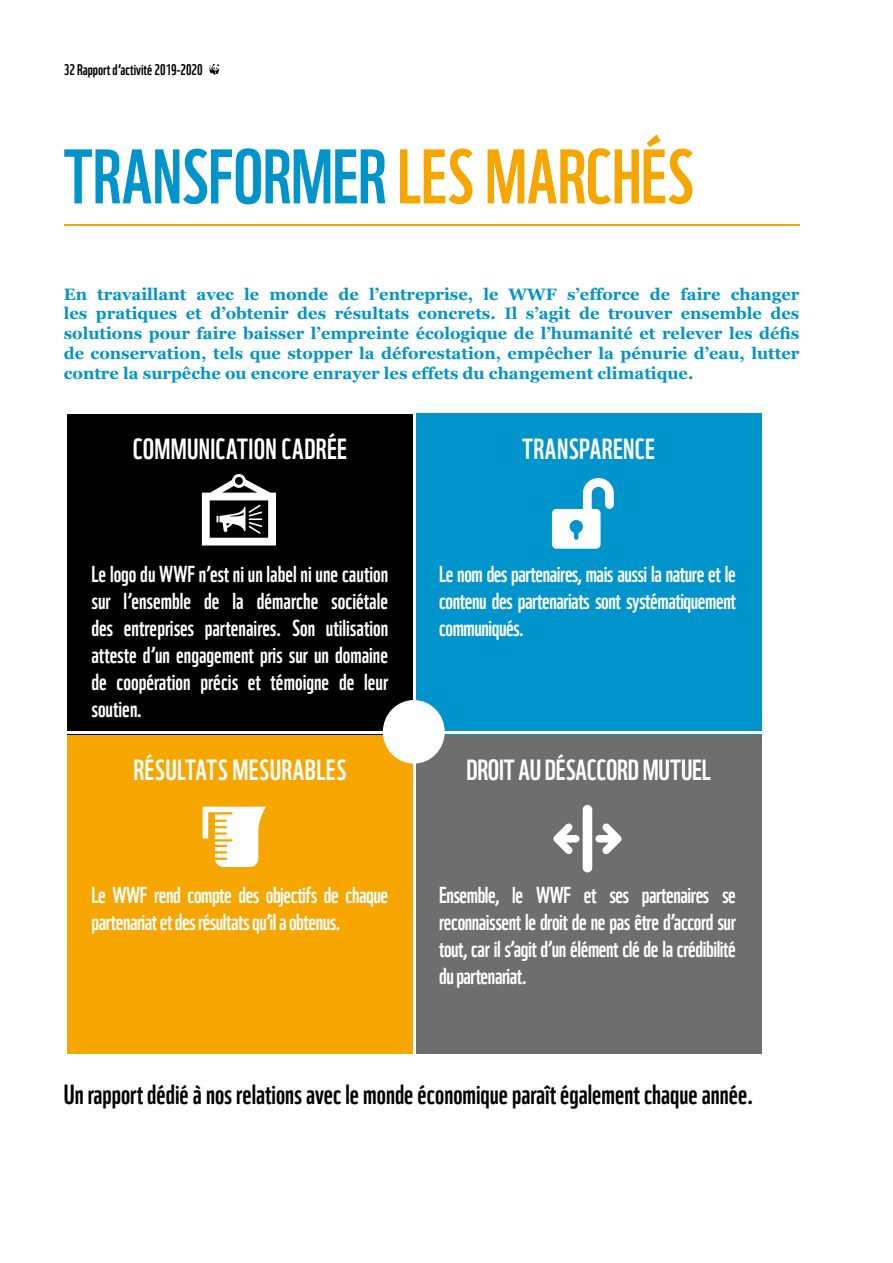
<style>
.page{position:relative;width:893px;height:1263px;background:#fff}
.page>*{position:absolute;margin:0;border:0;box-sizing:border-box;transform-origin:0 0}
.t1{font:75px "WWF";color:#0094cc}
.t2{font:28.35px "WWF";letter-spacing:.01em;color:#fff}
.t3{font:28.35px "WWF";letter-spacing:-.01em;color:#fff}
.t4{font:27px "WWF";color:#000}
.t5{font:22.5px/27px "WWF";letter-spacing:-.02em;color:#fff;text-align:justify}
.t6{font:700 16.5px/19.8px "Georgia";color:#0094cc;text-align:justify}
.t7{font:15px "WWF";color:#000}
.s1{color:#f7a600}
</style>
<div class="page">
<hr style="left:64px;top:225px;width:735px;height:1px;background:#f7a600">
<svg style="left:209px;top:64px;width:10px;height:11px"></svg>
<div style="left:414px;top:733px;width:347px;height:320px;background:#6e6e6e"></div>
<div style="left:414px;top:414px;width:347px;height:321px;background:#0094cc"></div>
<div style="left:67px;top:733px;width:347px;height:320px;background:#f7a600"></div>
<div style="left:67px;top:414px;width:347px;height:321px;background:#000"></div>
<hr style="left:413px;top:403px;width:3px;height:657px;background:#fff">
<hr style="left:67px;top:731px;width:694px;height:3px;background:#fff">
<svg style="left:202px;top:474px;width:74px;height:71px"></svg>
<svg style="left:552px;top:478px;width:62px;height:71px"></svg>
<svg style="left:595px;top:823px;width:27px;height:31px"></svg>
<svg style="left:553px;top:823px;width:26px;height:31px"></svg>
<div style="left:583px;top:805px;width:9px;height:67px;background:#fff;border-radius:5px"></div>
<div style="left:383px;top:700px;width:62px;height:64px;background:#fff;border-radius:50%"></div>
<svg style="left:203px;top:807px;width:63px;height:60px"></svg>
<p class="t7" style="left:64px;top:57px;width:140px">32Rapport d’activité 2019-2020</p>
<h1 class="t1" style="left:64px;top:118px;width:631px">TRANSFORMER<span class="s1">LES MARCHÉS</span></h1>
<p class="t6" style="left:64px;top:283px;width:737px">En travaillant avec le monde de l’entreprise, le WWF s’efforce de faire changer les pratiques et d’obtenir des résultats concrets. Il s’agit de trouver ensemble des solutions pour faire baisser l’empreinte écologique de l’humanité et relever les défis de conservation, tels que stopper la déforestation, empêcher la pénurie d’eau, lutter contre la surpêche ou encore enrayer les effets du changement climatique.</p>
<p class="t2" style="left:133px;top:426px;width:216px">COMMUNICATION CADRÉE</p>
<p class="t5" style="left:91px;top:558px;width:298px">Le logo du WWF n’est ni un label ni une caution sur l’ensemble de la démarche sociétale des entreprises partenaires. Son utilisation atteste d’un engagement pris sur un domaine de coopération précis et témoigne de leur soutien.</p>
<p class="t2" style="left:133px;top:747px;width:214px">RÉSULTATS MESURABLES</p>
<p class="t5" style="left:91px;top:879px;width:298px">Le WWF rend compte des objectifs de chaque partenariat et des résultats qu’il a obtenus.</p>
<p class="t2" style="left:522px;top:426px;width:135px">TRANSPARENCE</p>
<p class="t5" style="left:439px;top:558px;width:298px">Le nom des partenaires, mais aussi la nature et le contenu des partenariats sont systématiquement communiqués.</p>
<p class="t3" style="left:466px;top:747px;width:246px">DROIT AU DÉSACCORD MUTUEL</p>
<p class="t5" style="left:439px;top:879px;width:298px">Ensemble, le WWF et ses partenaires se reconnaissent le droit de ne pas être d’accord sur tout, car il s’agit d’un élément clé de la crédibilité du partenariat.</p>
<p class="t4" style="left:64px;top:1073px;width:691px">Un rapport dédié à nos relations avec le monde économique paraît également chaque année.</p>
</div>
